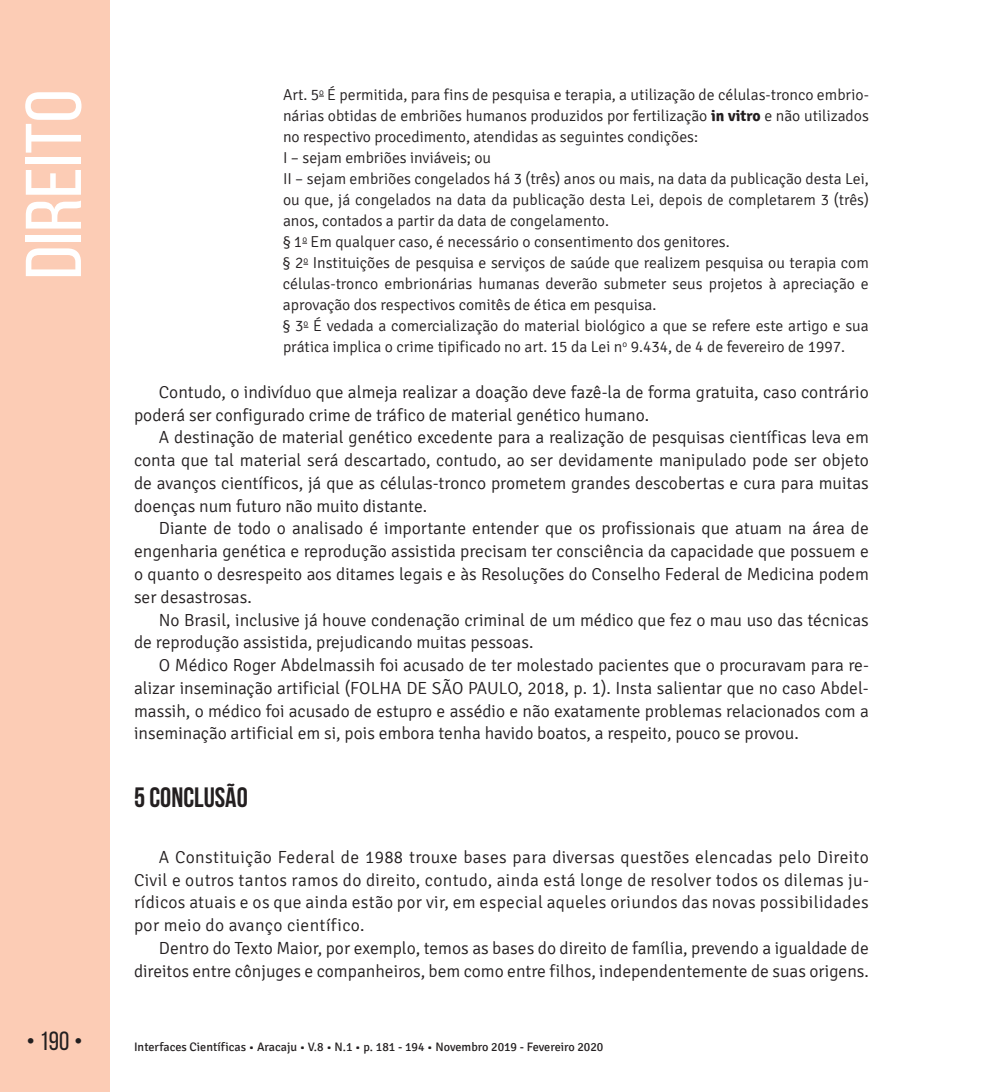
<style>
.page{position:relative;width:993px;height:1092px;background:#fff}
.page>*{position:absolute;margin:0;border:0;box-sizing:border-box;transform-origin:0 0}
.t1{font:78.75px "Bebas Neue";color:#fff;scale:1.09 1}
.t2{font:700 28px "Bebas Neue";color:#231f20}
.t3{font:26.25px "Bebas Neue";color:#231f20}
.t4{font:300 17.5px/22.8px "Signika";color:#231f20;text-align:justify}
.t5{font:300 15.75px/21px "Signika";color:#231f20}
.t6{font:12.25px "Signika";color:#231f20}
.s1{font-weight:700}
</style>
<div class="page">
<div style="left:0;top:0;width:109px;height:1091px;background:#fcccb5"></div>
<h1 class="t1" style="left:11px;top:279px;width:176px;rotate:-90deg">Direito</h1>
<p class="t5" style="left:283px;top:85px;width:587px">Art. 5<sup>o</sup> É permitida, para fins de pesquisa e terapia, a utilização de células-tronco embrio&shy;nárias obtidas de embriões humanos produzidos por fertilização <span class="s1">in vitro</span> e não utilizados no respectivo procedimento, atendidas as seguintes condições:<br>I – sejam embriões inviáveis; ou<br>II – sejam embriões congelados há 3 (três) anos ou mais, na data da publicação desta Lei, ou que, já congelados na data da publicação desta Lei, depois de completarem 3 (três) anos, contados a partir da data de congelamento.<br>§ 1<sup>o</sup> Em qualquer caso, é necessário o consentimento dos genitores.<br>§ 2<sup>o</sup> Instituições de pesquisa e serviços de saúde que realizem pesquisa ou terapia com células-tronco embrionárias humanas deverão submeter seus projetos à apreciação e aprovação dos respectivos comitês de ética em pesquisa.<br>§ 3<sup>o</sup> É vedada a comercialização do material biológico a que se refere este artigo e sua prática implica o crime tipificado no art. 15 da Lei n<sup>o</sup> 9.434, de 4 de fevereiro de 1997.</p>
<p class="t4" style="left:134px;top:381px;width:736px;text-indent:25px">Contudo, o indivíduo que almeja realizar a doação deve fazê-la de forma gratuita, caso contrário poderá ser configurado crime de tráfico de material genético humano.</p>
<p class="t4" style="left:134px;top:426px;width:736px;text-indent:25px">A destinação de material genético excedente para a realização de pesquisas científicas leva em conta que tal material será descartado, contudo, ao ser devidamente manipulado pode ser objeto de avanços científicos, já que as células-tronco prometem grandes descobertas e cura para muitas doenças num futuro não muito distante.</p>
<p class="t4" style="left:134px;top:517px;width:736px;text-indent:25px">Diante de todo o analisado é importante entender que os profissionais que atuam na área de engenharia genética e reprodução assistida precisam ter consciência da capacidade que possuem e o quanto o desrespeito aos ditames legais e às Resoluções do Conselho Federal de Medicina podem ser desastrosas.</p>
<p class="t4" style="left:134px;top:608px;width:736px;text-indent:25px">No Brasil, inclusive já houve condenação criminal de um médico que fez o mau uso das técnicas de reprodução assistida, prejudicando muitas pessoas.</p>
<p class="t4" style="left:134px;top:654px;width:736px;text-indent:25px">O Médico Roger Abdelmassih foi acusado de ter molestado pacientes que o procuravam para re&shy;alizar inseminação artificial (FOLHA DE SÃO PAULO, 2018, p. 1). Insta salientar que no caso Abdel&shy;massih, o médico foi acusado de estupro e assédio e não exatamente problemas relacionados com a inseminação artificial em si, pois embora tenha havido boatos, a respeito, pouco se provou.</p>
<h2 class="t2" style="left:134px;top:781px;width:115px">5 CONCLUSÃO</h2>
<p class="t4" style="left:134px;top:845px;width:736px;text-indent:25px">A Constituição Federal de 1988 trouxe bases para diversas questões elencadas pelo Direito Civil e outros tantos ramos do direito, contudo, ainda está longe de resolver todos os dilemas ju&shy;rídicos atuais e os que ainda estão por vir, em especial aqueles oriundos das novas possibilidades por meio do avanço científico.</p>
<p class="t4" style="left:134px;top:936px;width:736px;text-align:right">Dentro do Texto Maior, por exemplo, temos as bases do direito de família, prevendo a igualdade de direitos entre cônjuges e companheiros, bem como entre filhos, independentemente de suas origens.</p>
<h3 class="t3" style="left:26px;top:1026px;width:58px">• 190 •</h3>
<p class="t6" style="left:134px;top:1040px;width:471px">Interfaces Científicas • Aracaju • V.8 • N.1 • p. 181 - 194 • Novembro 2019 - Fevereiro 2020</p>
</div>
